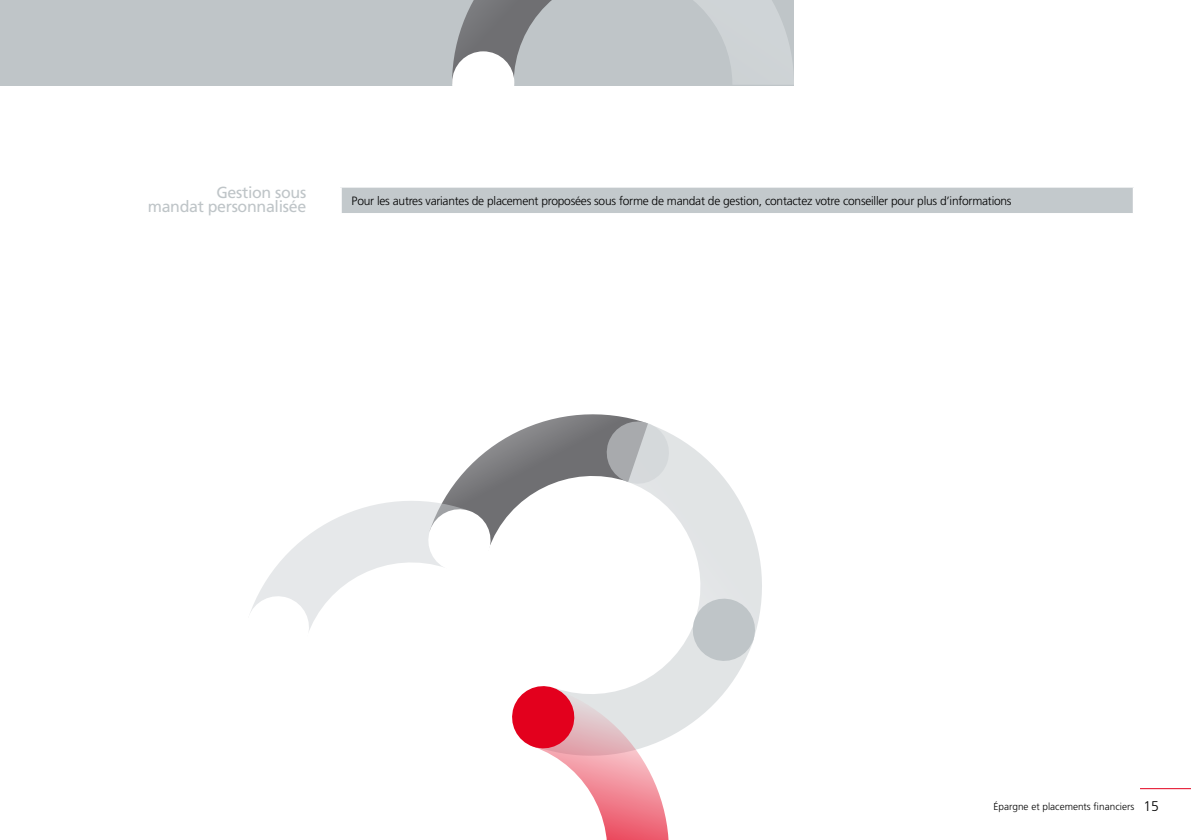
<style>
.page{position:relative;width:1191px;height:840px;background:#fff}
.page>*{position:absolute;margin:0;border:0;box-sizing:border-box;transform-origin:0 0}
.t1{font:16px/14px "Frutiger LT Std";letter-spacing:-.02em;color:#bfc5c8;text-align:right}
.t2{font:300 12px "Frutiger LT Std";letter-spacing:-.02em;color:#000}
.t3{font:300 10px "Frutiger LT Std";color:#000}
.s1{font-size:14px}
</style>
<div class="page">
<div style="left:0;top:0;width:794px;height:85px;background:#bfc5c8"></div>
<svg style="left:452px;top:0;width:342px;height:85px"></svg>
<div style="left:452px;top:51px;width:62px;height:62px;background:#fff;border-radius:50%"></div>
<svg style="left:250px;top:414px;width:512px;height:425px"></svg>
<div style="left:340px;top:186px;width:794px;height:28px;background:#c3c9cc"></div>
<hr style="left:339px;top:187px;width:3px;height:26px;background:#fff">
<hr style="left:339px;top:184px;width:796px;height:3px;background:#fff">
<hr style="left:1132px;top:187px;width:3px;height:26px;background:#fff">
<hr style="left:339px;top:213px;width:796px;height:3px;background:#fff">
<hr style="left:1140px;top:787px;width:51px;height:1px;background:#e3001d">
<h1 class="t1" style="left:148px;top:185px;width:160px">Gestion sous<br>mandat personnalisée</h1>
<p class="t2" style="left:351px;top:194px;width:661px">Pour les autres variantes de placement proposées sous forme de mandat de gestion, contactez votre conseiller pour plus d’informations</p>
<p class="t3" style="left:993px;top:800px;width:167px">Épargne et placements financiers <span class="s1">15</span></p>
</div>
